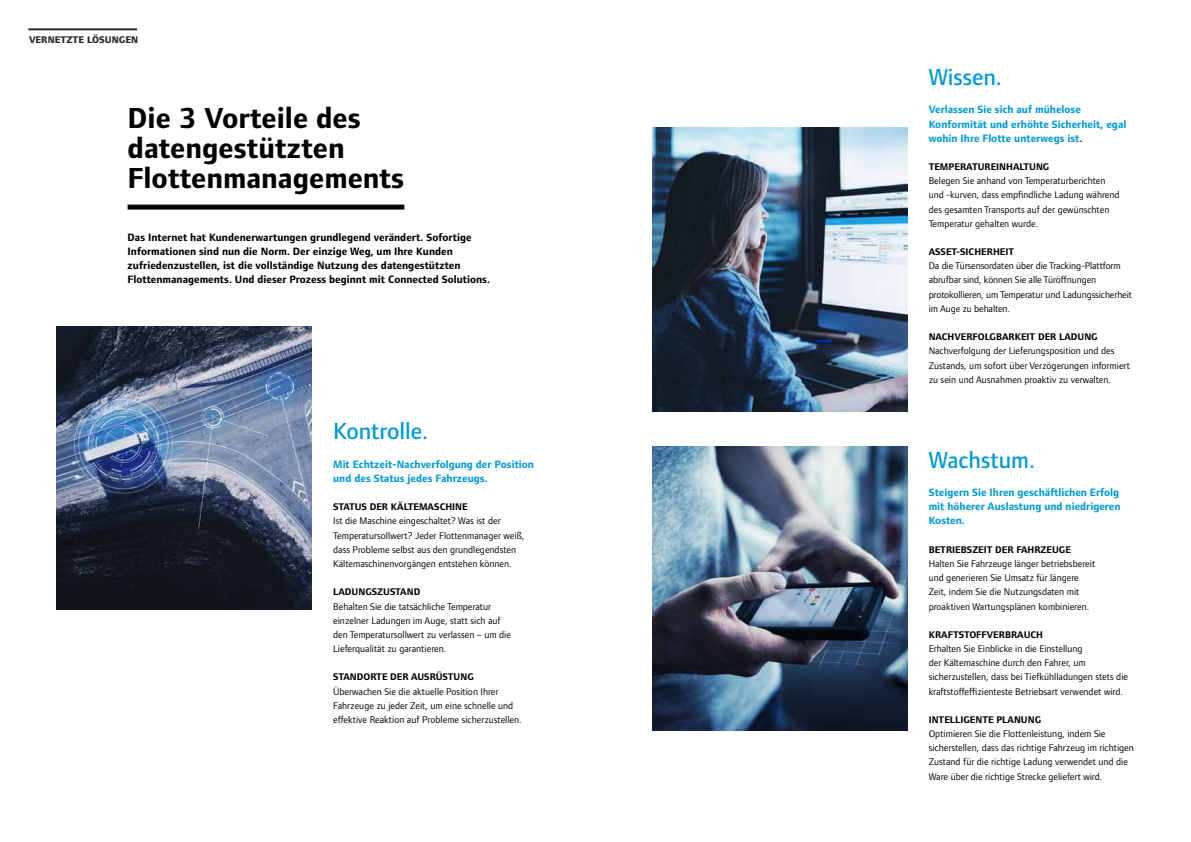
<style>
.page{position:relative;width:1191px;height:842px;background:#fff}
.page>*{position:absolute;margin:0;border:0;box-sizing:border-box;transform-origin:0 0}
.t1{font:700 30px/30px "Foundry Form Sans";color:#000}
.t2{font:500 24px "Foundry Form Sans";color:#0099d8}
.t3{font:700 11px/14.2px "Foundry Form Sans";color:#000}
.t4{font:700 11px/14.2px "Foundry Form Sans";color:#0099d8}
.t5{font:10px/14.2px "Foundry Form Sans";color:#000}
.t6{font:700 10px "Foundry Form Sans";color:#000}
.t7{font:800 10px "Foundry Form Sans";color:#292829}
.s1{color:#1f376a}
</style>
<div class="page">
<hr style="left:28px;top:28px;width:109px;height:2px;background:#292829">
<img style="left:652px;top:446px;width:255px;height:284px">
<img style="left:652px;top:128px;width:255px;height:283px">
<div style="left:128px;top:205px;width:276px;height:5px;background:#000"></div>
<img style="left:57px;top:326px;width:255px;height:283px">
<p class="t7" style="left:29px;top:34px;width:111px">VERNETZTE LÖSUNGEN</p>
<h1 class="t1" style="left:128px;top:103px;width:278px">Die 3 Vorteile des datengestützten<br>Flottenmanagements</h1>
<p class="t3" style="left:128px;top:230px;width:364px">Das Internet hat Kundenerwartungen grundlegend verändert. Sofortige Informationen sind nun die Norm. Der einzige Weg, um Ihre Kunden zufriedenzustellen, ist die vollständige Nutzung des datengestützten Flottenmanagements. Und dieser Prozess beginnt mit Connected Solutions.</p>
<h2 class="t2" style="left:333px;top:418px;width:96px">Kontrolle.</h2>
<p class="t4" style="left:333px;top:457px;width:202px">Mit Echtzeit-Nachverfolgung der Position und des Status jedes Fahrzeugs.</p>
<p class="t6" style="left:333px;top:501px;width:136px">STATUS DER KÄLTEMASCHINE</p>
<p class="t5" style="left:333px;top:514px;width:193px">Ist die Maschine eingeschaltet? Was ist der Temperatursollwert? Jeder Flottenmanager weiß, dass Probleme selbst aus den grundlegendsten Kältemaschinenvorgängen entstehen können.</p>
<p class="t6" style="left:333px;top:586px;width:89px">LADUNGSZUSTAND</p>
<p class="t5" style="left:333px;top:599px;width:179px">Behalten Sie die tatsächliche Temperatur einzelner Ladungen im Auge, statt sich auf den Temperatursollwert zu verlassen – um die Lieferqualität zu garantieren.</p>
<p class="t6" style="left:333px;top:671px;width:142px">STANDORTE DER AUSRÜSTUNG</p>
<p class="t5" style="left:333px;top:684px;width:190px">Überwachen Sie die aktuelle Position Ihrer<br>Fahrzeuge zu jeder Zeit, um eine schnelle und effektive Reaktion auf Probleme sicherzustellen.</p>
<h2 class="t2" style="left:928px;top:64px;width:75px">Wissen.</h2>
<p class="t4" style="left:928px;top:103px;width:199px">Verlassen Sie sich auf mühelose<br>Konformität und erhöhte Sicherheit, egal wohin Ihre Flotte unterwegs ist<span class="s1">.</span></p>
<p class="t6" style="left:928px;top:161px;width:122px">TEMPERATUREINHALTUNG</p>
<p class="t5" style="left:928px;top:174px;width:192px">Belegen Sie anhand von Temperaturberichten und -kurven, dass empfindliche Ladung während des gesamten Transports auf der gewünschten Temperatur gehalten wurde.</p>
<p class="t6" style="left:928px;top:246px;width:87px">ASSET-SICHERHEIT</p>
<p class="t5" style="left:928px;top:259px;width:205px">Da die Türsensordaten über die Tracking-Plattform abrufbar sind, können Sie alle Türöffnungen protokollieren, um Temperatur und Ladungssicherheit im Auge zu behalten.</p>
<p class="t6" style="left:928px;top:331px;width:170px">NACHVERFOLGBARKEIT DER LADUNG</p>
<p class="t5" style="left:928px;top:344px;width:203px">Nachverfolgung der Lieferungsposition und des<br>Zustands, um sofort über Verzögerungen informiert zu sein und Ausnahmen proaktiv zu verwalten.</p>
<h2 class="t2" style="left:928px;top:446px;width:108px">Wachstum.</h2>
<p class="t4" style="left:928px;top:485px;width:193px">Steigern Sie Ihren geschäftlichen Erfolg mit höherer Auslastung und niedrigeren<br>Kosten.</p>
<p class="t6" style="left:928px;top:544px;width:144px">BETRIEBSZEIT DER FAHRZEUGE</p>
<p class="t5" style="left:928px;top:556px;width:168px">Halten Sie Fahrzeuge länger betriebsbereit und generieren Sie Umsatz für längere Zeit, indem Sie die Nutzungsdaten mit proaktiven Wartungsplänen kombinieren.</p>
<p class="t6" style="left:928px;top:629px;width:116px">KRAFTSTOFFVERBRAUCH</p>
<p class="t5" style="left:928px;top:642px;width:201px">Erhalten Sie Einblicke in die Einstellung<br>der Kältemaschine durch den Fahrer, um sicherzustellen, dass bei Tiefkühlladungen stets die kraftstoffeffizienteste Betriebsart verwendet wird.</p>
<p class="t6" style="left:928px;top:714px;width:114px">INTELLIGENTE PLANUNG</p>
<p class="t5" style="left:928px;top:727px;width:207px">Optimieren Sie die Flottenleistung, indem Sie sicherstellen, dass das richtige Fahrzeug im richtigen Zustand für die richtige Ladung verwendet und die Ware über die richtige Strecke geliefert wird.</p>
</div>
